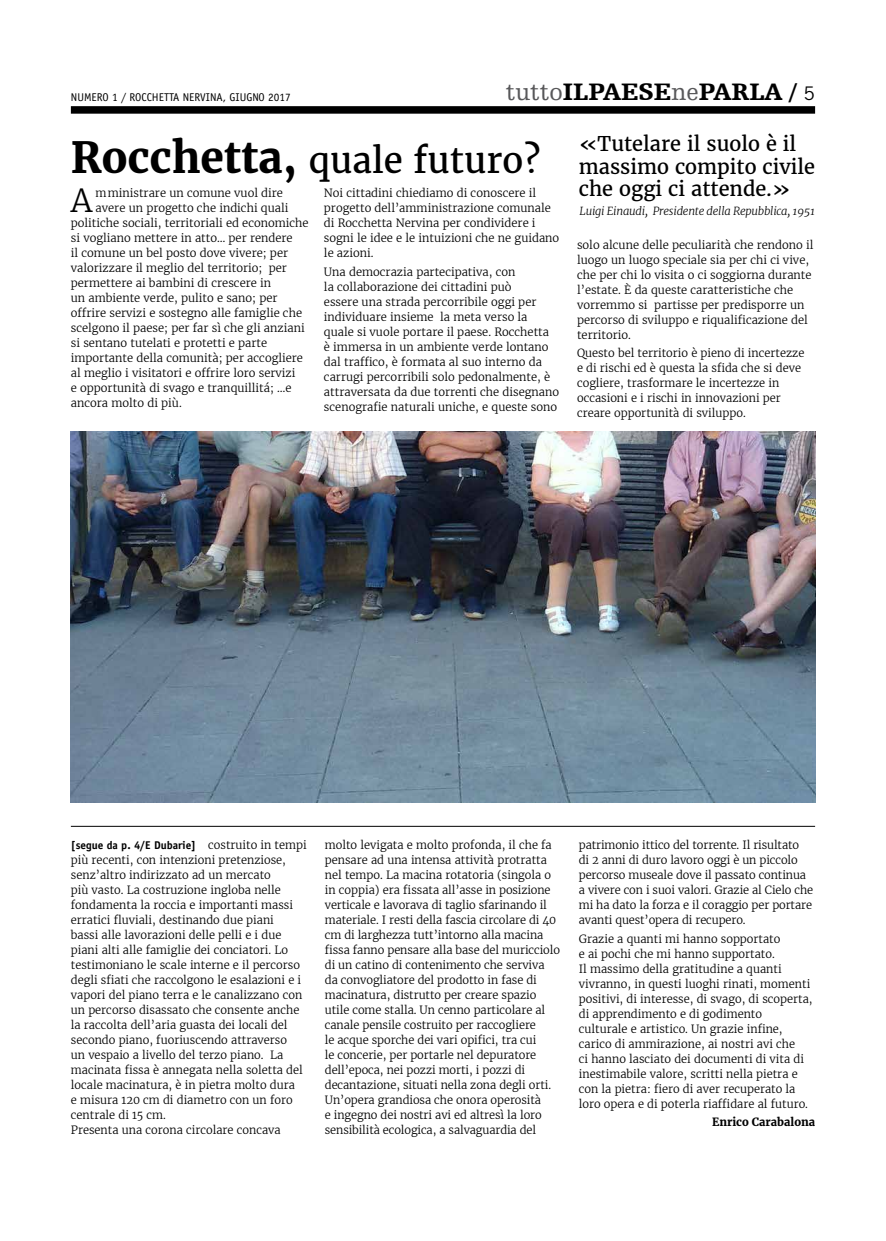
<style>
.page{position:relative;width:886px;height:1241px;background:#fff}
.page>*{position:absolute;margin:0;border:0;box-sizing:border-box;transform-origin:0 0}
.t1{font:35px "Merriweather";color:#000}
.t2{font:300 31.38px "Merriweather";color:#000}
.t3{font:900 25px "Humanist Slabserif 712 BT";color:#000}
.t4{font:20px/22.5px "Merriweather";color:#000}
.t5{font:300 11.25px/15px "Merriweather";color:#000}
.t6{font:italic 300 11.25px "Merriweather";letter-spacing:-.02em;color:#000}
.t7{font:11.25px "Officina Sans";color:#000}
.t8{font:700 11.25px "Officina Sans";color:#000}
.t9{font:700 11.25px "Merriweather";color:#000}
.s1{font-weight:400;color:#58585a}
.s2{font-family:"Trade Gothic";font-weight:400;font-size:18.75px}
.s3{font-weight:700;font-size:42.5px}
</style>
<div class="page">
<div style="left:71px;top:106px;width:744px;height:8px;background:#000"></div>
<hr style="left:71px;top:826px;width:744px;height:1px;background:#000">
<img style="left:71px;top:431px;width:744px;height:371px">
<p class="t7" style="left:71px;top:90px;width:221px">NUMERO 1 / ROCCHETTA NERVINA, GIUGNO 2017</p>
<h3 class="t3" style="left:506px;top:76px;width:311px"><span class="s1">tutto</span>ILPAESE<span class="s1">ne</span>PARLA / <span class="s2">5</span></h3>
<h1 class="t1" style="left:71px;top:137px;width:471px"><span class="s3">Rocchetta,</span> quale futuro?</h1>
<h2 class="t2" style="left:71px;top:180px;width:23px">A</h2>
<p class="t5" style="left:96px;top:185px;width:189px">mministrare un comune vuol dire</p>
<p class="t5" style="left:96px;top:200px;width:194px">avere un progetto che indichi quali</p>
<p class="t5" style="left:71px;top:215px;width:239px">politiche sociali, territoriali ed economiche</p>
<p class="t5" style="left:71px;top:230px;width:223px">si vogliano mettere in atto… per rendere</p>
<p class="t5" style="left:71px;top:245px;width:219px">il comune un bel posto dove vivere; per</p>
<p class="t5" style="left:71px;top:260px;width:218px">valorizzare il meglio del territorio; per</p>
<p class="t5" style="left:71px;top:275px;width:202px">permettere ai bambini di crescere in</p>
<p class="t5" style="left:71px;top:290px;width:208px">un ambiente verde, pulito e sano; per</p>
<p class="t5" style="left:71px;top:305px;width:233px">offrire servizi e sostegno alle famiglie che</p>
<p class="t5" style="left:71px;top:320px;width:235px">scelgono il paese; per far sì che gli anziani</p>
<p class="t5" style="left:71px;top:335px;width:198px">si sentano tutelati e protetti e parte</p>
<p class="t5" style="left:71px;top:350px;width:234px">importante della comunità; per accogliere</p>
<p class="t5" style="left:71px;top:365px;width:226px">al meglio i visitatori e offrire loro servizi</p>
<p class="t5" style="left:71px;top:380px;width:222px">e opportunità di svago e tranquillitá; …e</p>
<p class="t5" style="left:71px;top:395px;width:112px">ancora molto di più.</p>
<p class="t5" style="left:324px;top:185px;width:237px">Noi cittadini chiediamo di conoscere il progetto dell’amministrazione comunale di Rocchetta Nervina per condividere i sogni le idee e le intuizioni che ne guidano le azioni.</p>
<p class="t5" style="left:324px;top:264px;width:237px">Una democrazia partecipativa, con<br>la collaborazione dei cittadini può<br>essere una strada percorribile oggi per individuare insieme la meta verso la quale si vuole portare il paese. Rocchetta<br>è immersa in un ambiente verde lontano dal traffico, è formata al suo interno da carrugi percorribili solo pedonalmente, è attraversata da due torrenti che disegnano scenografie naturali uniche, e queste sono</p>
<h3 class="t4" style="left:579px;top:132px;width:238px">«Tutelare il suolo è il massimo compito civile che oggi ci attende.»</h3>
<p class="t6" style="left:579px;top:203px;width:237px">Luigi Einaudi, Presidente della Repubblica, 1951</p>
<p class="t5" style="left:577px;top:237px;width:238px">solo alcune delle peculiarità che rendono il luogo un luogo speciale sia per chi ci vive, che per chi lo visita o ci soggiorna durante l’estate. È da queste caratteristiche che vorremmo si partisse per predisporre un percorso di sviluppo e riqualificazione del territorio.</p>
<p class="t5" style="left:577px;top:345px;width:229px">Questo bel territorio è pieno di incertezze e di rischi ed è questa la sfida che si deve cogliere, trasformare le incertezze in occasioni e i rischi in innovazioni per creare opportunità di sviluppo.</p>
<p class="t5" style="left:71px;top:837px;width:237px;text-indent:137px">costruito in tempi più recenti, con intenzioni pretenziose, senz’altro indirizzato ad un mercato<br>più vasto. La costruzione ingloba nelle fondamenta la roccia e importanti massi erratici fluviali, destinando due piani<br>bassi alle lavorazioni delle pelli e i due piani alti alle famiglie dei conciatori. Lo testimoniano le scale interne e il percorso degli sfiati che raccolgono le esalazioni e i vapori del piano terra e le canalizzano con un percorso disassato che consente anche la raccolta dell’aria guasta dei locali del secondo piano, fuoriuscendo attraverso<br>un vespaio a livello del terzo piano. La macinata fissa è annegata nella soletta del locale macinatura, è in pietra molto dura<br>e misura 120 cm di diametro con un foro centrale di 15 cm.<br>Presenta una corona circolare concava</p>
<p class="t5" style="left:325px;top:837px;width:237px">molto levigata e molto profonda, il che fa pensare ad una intensa attività protratta nel tempo. La macina rotatoria (singola o in coppia) era fissata all’asse in posizione verticale e lavorava di taglio sfarinando il materiale. I resti della fascia circolare di 40 cm di larghezza tutt’intorno alla macina fissa fanno pensare alla base del muricciolo di un catino di contenimento che serviva da convogliatore del prodotto in fase di macinatura, distrutto per creare spazio utile come stalla. Un cenno particolare al canale pensile costruito per raccogliere<br>le acque sporche dei vari opifici, tra cui<br>le concerie, per portarle nel depuratore dell’epoca, nei pozzi morti, i pozzi di decantazione, situati nella zona degli orti.<br>Un’opera grandiosa che onora operosità<br>e ingegno dei nostri avi ed altresì la loro sensibilità ecologica, a salvaguardia del</p>
<p class="t5" style="left:579px;top:837px;width:236px">patrimonio ittico del torrente. Il risultato<br>di 2 anni di duro lavoro oggi è un piccolo percorso museale dove il passato continua a vivere con i suoi valori. Grazie al Cielo che mi ha dato la forza e il coraggio per portare avanti quest’opera di recupero.</p>
<p class="t8" style="left:71px;top:838px;width:127px">[segue da p. 4/E Dubarie]</p>
<p class="t5" style="left:579px;top:930px;width:235px">Grazie a quanti mi hanno sopportato<br>e ai pochi che mi hanno supportato.<br>Il massimo della gratitudine a quanti vivranno, in questi luoghi rinati, momenti positivi, di interesse, di svago, di scoperta, di apprendimento e di godimento culturale e artistico. Un grazie infine, carico di ammirazione, ai nostri avi che<br>ci hanno lasciato dei documenti di vita di inestimabile valore, scritti nella pietra e con la pietra: fiero di aver recuperato la loro opera e di poterla riaffidare al futuro.</p>
<p class="t9" style="left:712px;top:1114px;width:105px">Enrico Carabalona</p>
</div>
